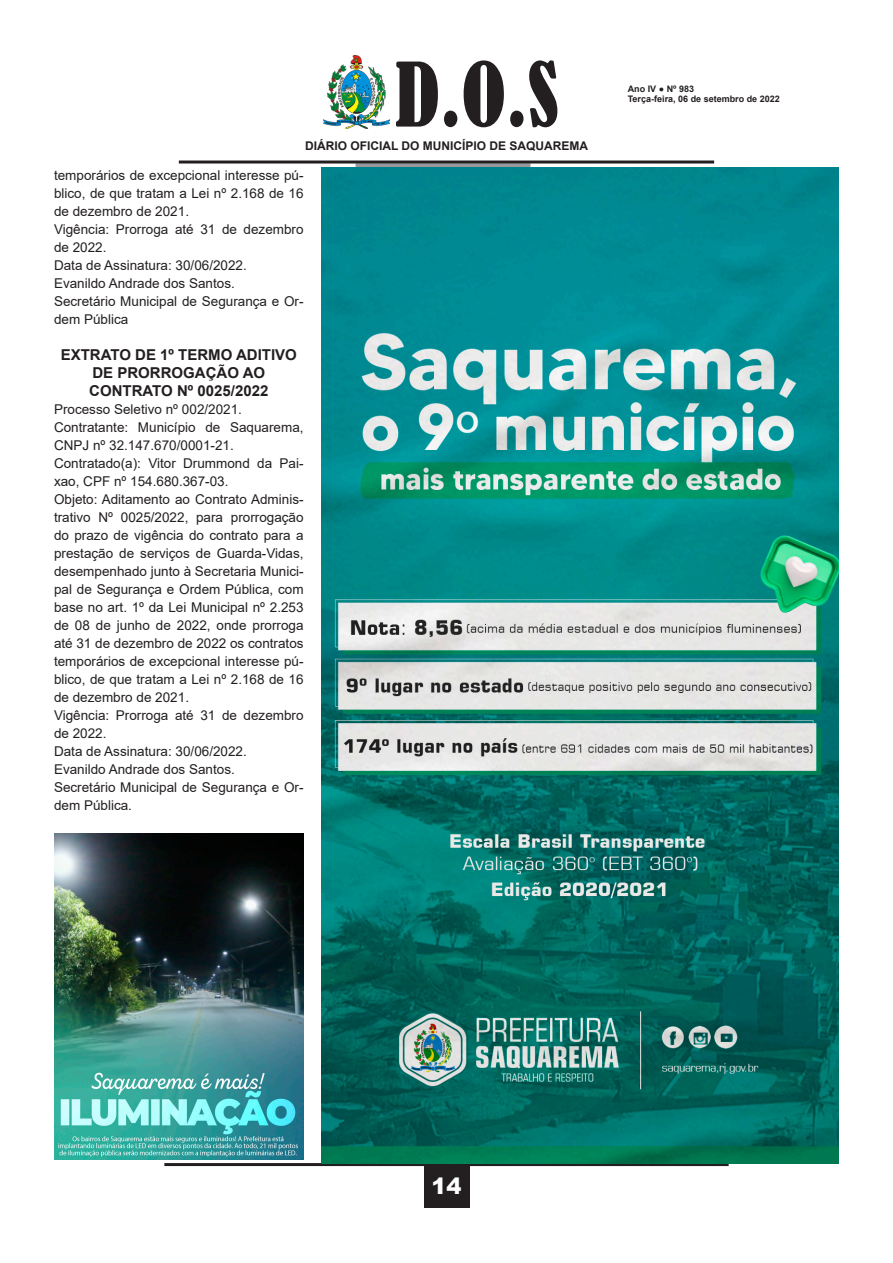
<style>
.page{position:relative;width:893px;height:1263px;background:#fff}
.page>*{position:absolute;margin:0;border:0;box-sizing:border-box;transform-origin:0 0}
.t1{font:condensed 82.5px "Bernard";color:#231f20}
.t2{font:900 22.5px "Arial";color:#fff}
.t3{font:700 15px/18px "Arial";color:#231f20;text-align:center}
.t4{font:13.5px/18px "Arial";color:#231f20}
.t5{font:700 12px "Arial";color:#231f20}
.t6{font:700 9px/10.8px "Arial";color:#231f20}
</style>
<div class="page">
<hr style="left:164px;top:1163px;width:565px;height:3px;background:#231f20">
<div style="left:424px;top:1163px;width:45px;height:45px;background:#231f20"></div>
<img style="left:324px;top:55px;width:65px;height:73px">
<div style="left:356px;top:163px;width:174px;height:5px;background:#97999c"></div>
<hr style="left:179px;top:161px;width:535px;height:3px;background:#231f20">
<img style="left:322px;top:168px;width:517px;height:995px">
<img style="left:54px;top:833px;width:250px;height:327px">
<h1 class="t1" style="left:395px;top:47px;width:165px">D.O.S</h1>
<p class="t5" style="left:305px;top:137px;width:285px">DIÁRIO OFICIAL DO MUNICÍPIO DE SAQUAREMA</p>
<p class="t4" style="left:54px;top:166px;width:251px;text-align:justify">temporários de excepcional interesse pú&shy;blico, de que tratam a Lei nº 2.168 de 16 de dezembro de 2021.</p>
<p class="t4" style="left:54px;top:220px;width:251px">Vigência: Prorroga até 31 de dezembro de 2022.</p>
<p class="t4" style="left:54px;top:256px;width:194px">Data de Assinatura: 30/06/2022.</p>
<p class="t4" style="left:54px;top:274px;width:182px">Evanildo Andrade dos Santos.</p>
<p class="t4" style="left:54px;top:292px;width:251px">Secretário Municipal de Segurança e Or&shy;dem Pública</p>
<p class="t3" style="left:61px;top:346px;width:238px">EXTRATO DE 1º TERMO ADITIVO<br>DE PRORROGAÇÃO AO</p>
<p class="t3" style="left:89px;top:382px;width:181px">CONTRATO Nº 0025/2022</p>
<p class="t4" style="left:54px;top:400px;width:190px">Processo Seletivo nº 002/2021.</p>
<p class="t4" style="left:54px;top:418px;width:251px">Contratante: Município de Saquarema,<br>CNPJ nº 32.147.670/0001-21.</p>
<p class="t4" style="left:54px;top:454px;width:251px">Contratado(a): Vitor Drummond da Pai&shy;xao, CPF nº 154.680.367-03.</p>
<p class="t4" style="left:54px;top:490px;width:251px;text-align:justify">Objeto: Aditamento ao Contrato Adminis&shy;trativo Nº 0025/2022, para prorrogação do prazo de vigência do contrato para a prestação de serviços de Guarda-Vidas, desempenhado junto à Secretaria Munici&shy;pal de Segurança e Ordem Pública, com base no art. 1º da Lei Municipal nº 2.253 de 08 de junho de 2022, onde prorroga até 31 de dezembro de 2022 os contratos temporários de excepcional interesse pú&shy;blico, de que tratam a Lei nº 2.168 de 16 de dezembro de 2021.</p>
<p class="t4" style="left:54px;top:706px;width:251px">Vigência: Prorroga até 31 de dezembro de 2022.</p>
<p class="t4" style="left:54px;top:742px;width:194px">Data de Assinatura: 30/06/2022.</p>
<p class="t4" style="left:54px;top:760px;width:182px">Evanildo Andrade dos Santos.</p>
<p class="t4" style="left:54px;top:778px;width:251px">Secretário Municipal de Segurança e Or&shy;dem Pública.</p>
<p class="t6" style="left:628px;top:83px;width:153px">Ano IV ● Nº 983<br>Terça-feira, 06 de setembro de 2022</p>
<h2 class="t2" style="left:431px;top:1170px;width:32px">14</h2>
</div>
